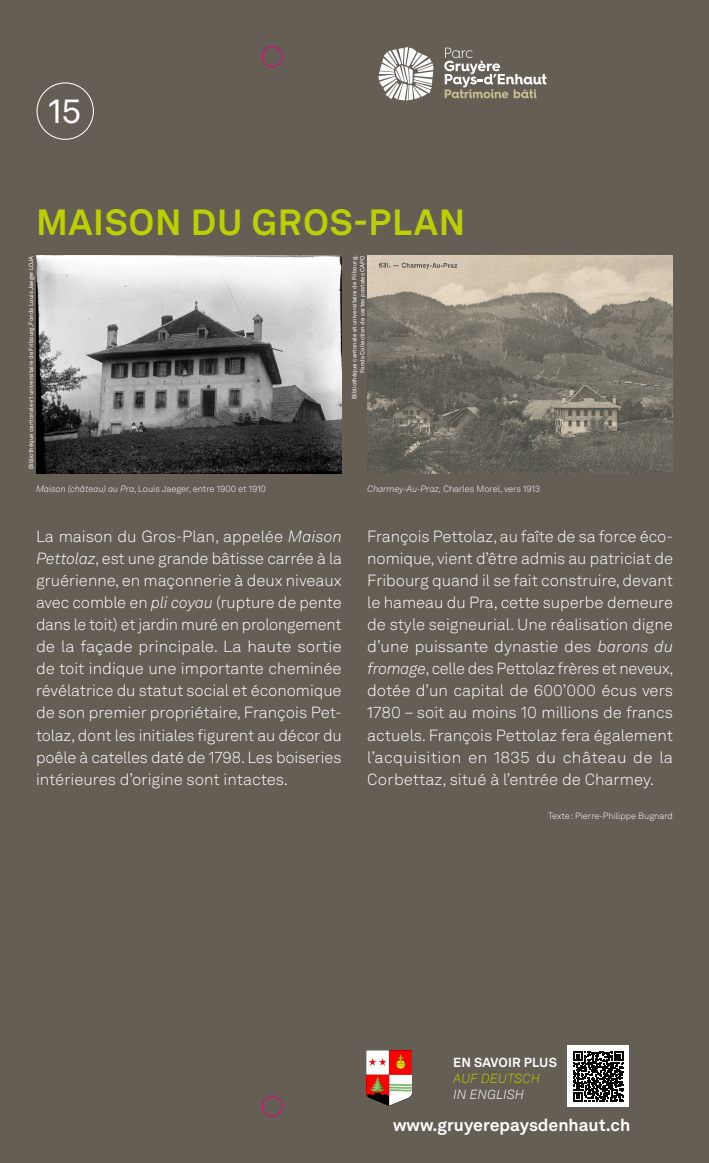
<style>
.page{position:relative;width:709px;height:1163px;background:#fff}
.page>*{position:absolute;margin:0;border:0;box-sizing:border-box;transform-origin:0 0}
.t1{font:700 36px "Akkurat LL";letter-spacing:.02em;color:#bccf00}
.t2{font:33.8px "Akkurat LL";color:#fff}
.t3{font:700 17px "Akkurat LL";color:#fff}
.t4{font:300 16px/22px "Akkurat LL";color:#fff;text-align:justify}
.t5{font:700 13px "Akkurat LL";letter-spacing:.01em;color:#fff}
.t6{font:italic 300 13px "Akkurat LL";letter-spacing:.01em;color:#bccf00}
.t7{font:italic 300 13px "Akkurat LL";letter-spacing:.01em;color:#fff}
.t8{font:300 9px "Akkurat LL";color:#fff}
.t9{font:6px/8px "Akkurat LL";color:#fff;text-align:right}
.s1{font-style:italic}
</style>
<div class="page">
<div style="left:0;top:0;width:709px;height:1162px;background:#645e55"></div>
<img style="left:36px;top:256px;width:306px;height:217px">
<img style="left:367px;top:256px;width:306px;height:217px">
<img style="left:366px;top:1050px;width:45px;height:55px">
<div style="left:36px;top:82px;width:58px;height:58px;border:1px solid #fff;border-radius:50%"></div>
<div style="left:568px;top:1045px;width:61px;height:61px;background:#fff"></div>
<svg style="left:573px;top:1051px;width:50px;height:50px"></svg>
<svg style="left:378px;top:47px;width:55px;height:54px"></svg>
<svg style="left:444px;top:48px;width:102px;height:50px"></svg>
<div style="left:262px;top:46px;width:21px;height:21px;border:1px solid #e6007d;border-radius:50%"></div>
<div style="left:262px;top:1095px;width:21px;height:21px;border:1px solid #e6007d;border-radius:50%"></div>
<h2 class="t2" style="left:49px;top:86px;width:34px">15</h2>
<h1 class="t1" style="left:36px;top:194px;width:430px">MAISON DU GROS-PLAN</h1>
<p class="t9" style="left:27px;top:469px;width:215px;rotate:-90deg">Bibliothèque cantonale et universitaire de Fribourg, Fonds Louis Jaeger LOJA</p>
<p class="t9" style="left:350px;top:399px;width:145px;rotate:-90deg">Bibliothèque cantonale et universitaire de Fribourg,<br>Fonds Collection de cartes postales CAPO</p>
<p class="t8" style="left:36px;top:482px;width:231px"><span class="s1">Maison (château) au Pra</span>, Louis Jaeger, entre 1900 et 1910</p>
<p class="t8" style="left:367px;top:482px;width:174px"><span class="s1">Charmey-Au-Praz,</span> Charles Morel, vers 1913</p>
<p class="t4" style="left:36px;top:525px;width:307px">La maison du Gros-Plan, appelée <span class="s1">Maison Pettolaz</span>, est une grande bâtisse carrée à la gruérienne, en maçonnerie à deux niveaux avec comble en <span class="s1">pli coyau</span> (rupture de pente dans le toit) et jardin muré en prolongement de la façade principale. La haute sortie de toit indique une importante cheminée révélatrice du statut social et économique de son premier propriétaire, François Pet&shy;tolaz, dont les initiales figurent au décor du poêle à catelles daté de 1798. Les boiseries intérieures d’origine sont intactes.</p>
<p class="t4" style="left:367px;top:525px;width:308px">François Pettolaz, au faîte de sa force éco&shy;nomique, vient d’être admis au patriciat de Fribourg quand il se fait construire, devant le hameau du Pra, cette superbe demeure de style seigneurial. Une réalisation digne d’une puissante dynastie des <span class="s1">barons du fromage</span>, celle des Pettolaz frères et neveux, dotée d’un capital de 600’000 écus vers 1780 – soit au moins 10 millions de francs actuels. François Pettolaz fera également l’acquisition en 1835 du château de la Corbettaz, situé à l’entrée de Charmey.</p>
<p class="t8" style="left:548px;top:809px;width:126px">Texte: Pierre-Philippe Bugnard</p>
<p class="t5" style="left:453px;top:1052px;width:105px">EN SAVOIR PLUS</p>
<p class="t6" style="left:453px;top:1069px;width:88px">AUF DEUTSCH</p>
<p class="t7" style="left:453px;top:1085px;width:72px">IN ENGLISH</p>
<p class="t3" style="left:393px;top:1112px;width:238px">www.gruyerepaysdenhaut.ch</p>
</div>
